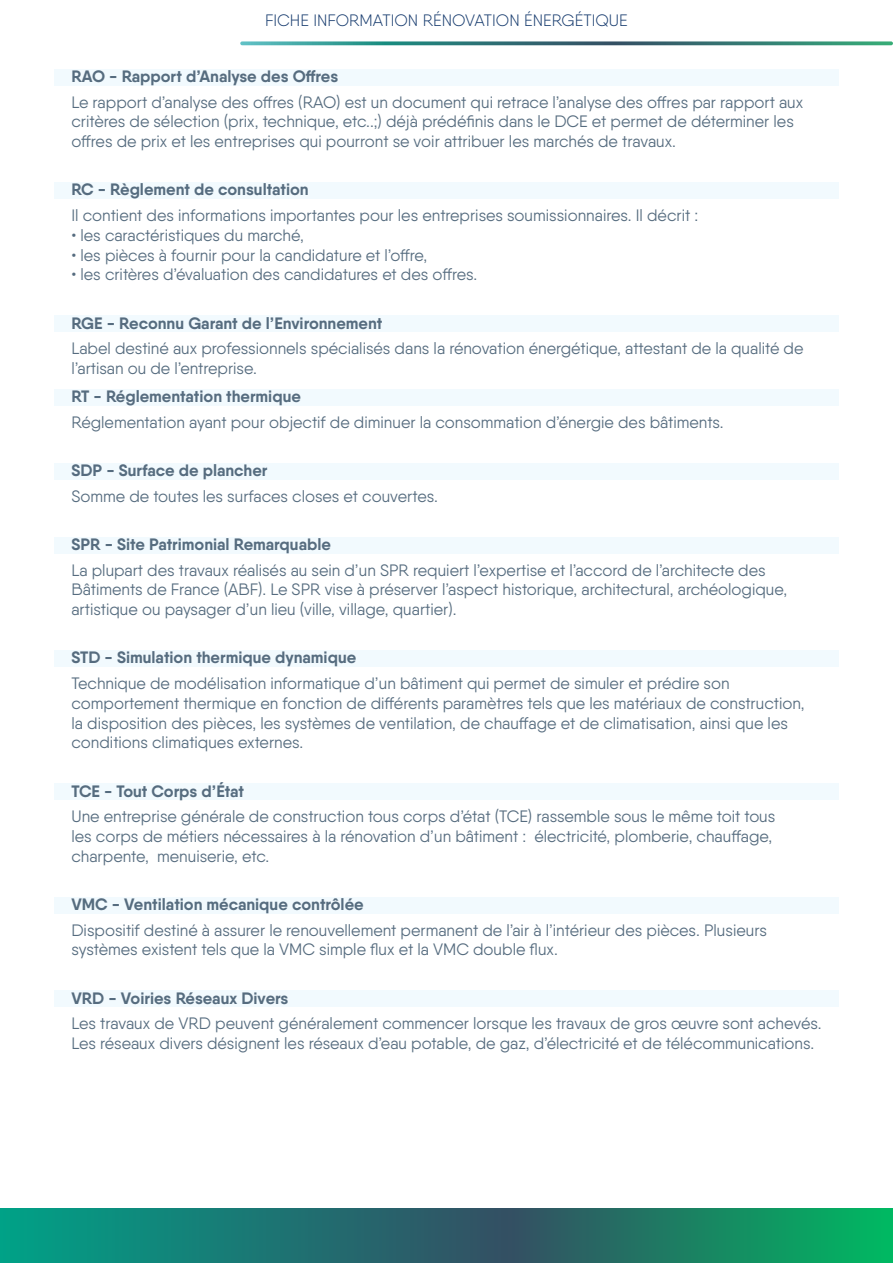
<style>
.page{position:relative;width:893px;height:1263px;background:#fff}
.page>*{position:absolute;margin:0;border:0;box-sizing:border-box;transform-origin:0 0}
.t1{font:16.5px/19.8px "Qanelas";color:#566c7f}
.t2{font:700 16.5px "Qanelas";color:#566c7f}
.t3{font:300 16.5px "Qanelas";color:#1a3e70}
</style>
<div class="page">
<div style="left:54px;top:69px;width:784px;height:16px;background:#f2fafe"></div>
<div style="left:54px;top:182px;width:784px;height:17px;background:#f2fafe"></div>
<div style="left:54px;top:315px;width:784px;height:17px;background:#f2fafe"></div>
<div style="left:54px;top:389px;width:784px;height:17px;background:#f2fafe"></div>
<div style="left:54px;top:463px;width:784px;height:17px;background:#f2fafe"></div>
<div style="left:54px;top:537px;width:784px;height:16px;background:#f2fafe"></div>
<div style="left:54px;top:650px;width:784px;height:17px;background:#f2fafe"></div>
<div style="left:54px;top:783px;width:784px;height:17px;background:#f2fafe"></div>
<div style="left:54px;top:897px;width:784px;height:16px;background:#f2fafe"></div>
<div style="left:54px;top:990px;width:784px;height:17px;background:#f2fafe"></div>
<svg style="left:0;top:1209px;width:893px;height:54px;background:#1a7d6c"></svg>
<svg style="left:240px;top:41px;width:653px;height:4px;background:#4b8f8b"></svg>
<p class="t3" style="left:265px;top:10px;width:364px">FICHE INFORMATION RÉNOVATION ÉNERGÉTIQUE</p>
<p class="t2" style="left:71px;top:66px;width:268px">RAO - Rapport d’Analyse des Offres</p>
<p class="t1" style="left:71px;top:92px;width:733px">Le rapport d’analyse des offres (RAO) est un document qui retrace l’analyse des offres par rapport aux critères de sélection (prix, technique, etc..;) déjà prédéfinis dans le DCE et permet de déterminer les offres de prix et les entreprises qui pourront se voir attribuer les marchés de travaux.</p>
<p class="t2" style="left:71px;top:179px;width:239px">RC - Règlement de consultation</p>
<p class="t1" style="left:71px;top:205px;width:628px">Il contient des informations importantes pour les entreprises soumissionnaires. Il décrit :</p>
<p class="t1" style="left:71px;top:225px;width:234px">• les caractéristiques du marché,</p>
<p class="t1" style="left:71px;top:245px;width:357px">• les pièces à fournir pour la candidature et l’offre,</p>
<p class="t1" style="left:71px;top:265px;width:407px">• les critères d’évaluation des candidatures et des offres.</p>
<p class="t2" style="left:71px;top:313px;width:312px">RGE - Reconnu Garant de l’Environnement</p>
<p class="t1" style="left:71px;top:338px;width:733px">Label destiné aux professionnels spécialisés dans la rénovation énergétique, attestant de la qualité de l’artisan ou de l’entreprise.</p>
<p class="t2" style="left:71px;top:386px;width:231px">RT - Réglementation thermique</p>
<p class="t1" style="left:71px;top:412px;width:654px">Réglementation ayant pour objectif de diminuer la consommation d’énergie des bâtiments.</p>
<p class="t2" style="left:71px;top:460px;width:198px">SDP - Surface de plancher</p>
<p class="t1" style="left:71px;top:486px;width:368px">Somme de toutes les surfaces closes et couvertes.</p>
<p class="t2" style="left:71px;top:534px;width:261px">SPR - Site Patrimonial Remarquable</p>
<p class="t1" style="left:71px;top:560px;width:717px">La plupart des travaux réalisés au sein d’un SPR requiert l’expertise et l’accord de l’architecte des<br>Bâtiments de France (ABF). Le SPR vise à préserver l’aspect historique, architectural, archéologique, artistique ou paysager d’un lieu (ville, village, quartier).</p>
<p class="t2" style="left:71px;top:647px;width:286px">STD - Simulation thermique dynamique</p>
<p class="t1" style="left:71px;top:673px;width:735px">Technique de modélisation informatique d’un bâtiment qui permet de simuler et prédire son comportement thermique en fonction de différents paramètres tels que les matériaux de construction, la disposition des pièces, les systèmes de ventilation, de chauffage et de climatisation, ainsi que les conditions climatiques externes.</p>
<p class="t2" style="left:71px;top:780px;width:174px">TCE - Tout Corps d’État</p>
<p class="t1" style="left:71px;top:806px;width:705px">Une entreprise générale de construction tous corps d’état (TCE) rassemble sous le même toit tous les corps de métiers nécessaires à la rénovation d’un bâtiment : électricité, plomberie, chauffage, charpente, menuiserie, etc.</p>
<p class="t2" style="left:71px;top:894px;width:294px">VMC - Ventilation mécanique contrôlée</p>
<p class="t1" style="left:71px;top:920px;width:697px">Dispositif destiné à assurer le renouvellement permanent de l’air à l’intérieur des pièces. Plusieurs systèmes existent tels que la VMC simple flux et la VMC double flux.</p>
<p class="t2" style="left:71px;top:987px;width:219px">VRD - Voiries Réseaux Divers</p>
<p class="t1" style="left:71px;top:1013px;width:752px">Les travaux de VRD peuvent généralement commencer lorsque les travaux de gros œuvre sont achevés.<br>Les réseaux divers désignent les réseaux d’eau potable, de gaz, d’électricité et de télécommunications.</p>
</div>
